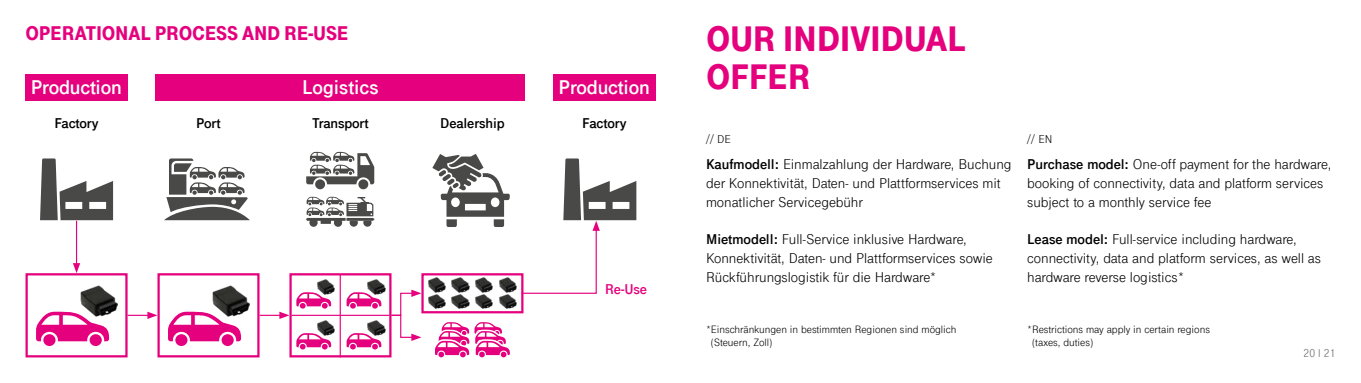
<style>
.page{position:relative;width:1361px;height:383px;background:#fff}
.page>*{position:absolute;margin:0;border:0;box-sizing:border-box;transform-origin:0 0}
.t1{font:900 37.5px/37.5px "Tele Grotesk Next";letter-spacing:-.01em;color:#e5007d}
.t2{font:700 21px "Tele Grotesk Next";letter-spacing:-.01em;color:#fff}
.t3{font:900 21px "Tele Grotesk Next";letter-spacing:-.01em;color:#e5007d}
.t4{font:15px/18.8px "Tele Grotesk Next";color:#000}
.t5{font:700 15px "Tele Grotesk Next";letter-spacing:-.01em;color:#000}
.t6{font:700 15px "Tele Grotesk Next";color:#e5007d}
.t7{font:12px "Tele Grotesk Next";color:#000}
.t8{font:12px "Tele Grotesk Next";color:#6a6a69}
.t9{font:11.25px/13.5px "Tele Grotesk Next";color:#000}
.s1{font-weight:700}
</style>
<div class="page">
<div style="left:553px;top:74px;width:102px;height:27px;background:#e5007d"></div>
<div style="left:26px;top:74px;width:102px;height:27px;background:#e5007d"></div>
<div style="left:155px;top:74px;width:370px;height:26px;background:#e5007d"></div>
<div style="left:421px;top:273px;width:102px;height:40px;border:2px solid #e5007d"></div>
<hr style="left:128px;top:314px;width:22px;height:2px;background:#e5007d">
<svg style="left:147px;top:311px;width:10px;height:8px"></svg>
<svg style="left:40px;top:158px;width:73px;height:62px"></svg>
<svg style="left:164px;top:158px;width:86px;height:62px"></svg>
<svg style="left:306px;top:197px;width:68px;height:30px"></svg>
<svg style="left:306px;top:152px;width:68px;height:37px"></svg>
<svg style="left:432px;top:154px;width:78px;height:73px"></svg>
<div style="left:26px;top:273px;width:102px;height:84px;border:2px solid #e5007d"></div>
<svg style="left:36px;top:311px;width:73px;height:35px"></svg>
<img style="left:81px;top:285px;width:36px;height:31px">
<div style="left:157px;top:273px;width:102px;height:84px;border:2px solid #e5007d"></div>
<svg style="left:168px;top:311px;width:73px;height:35px"></svg>
<img style="left:212px;top:285px;width:37px;height:31px">
<div style="left:289px;top:273px;width:102px;height:84px;border:2px solid #e5007d"></div>
<svg style="left:296px;top:292px;width:35px;height:16px"></svg>
<img style="left:317px;top:280px;width:18px;height:14px">
<svg style="left:346px;top:292px;width:35px;height:16px"></svg>
<img style="left:368px;top:280px;width:17px;height:14px">
<svg style="left:296px;top:333px;width:35px;height:16px"></svg>
<img style="left:317px;top:320px;width:18px;height:15px">
<svg style="left:346px;top:333px;width:35px;height:16px"></svg>
<img style="left:368px;top:320px;width:17px;height:15px">
<svg style="left:435px;top:322px;width:75px;height:36px"></svg>
<img style="left:428px;top:277px;width:18px;height:15px">
<img style="left:452px;top:277px;width:17px;height:15px">
<img style="left:475px;top:277px;width:18px;height:15px">
<img style="left:499px;top:277px;width:17px;height:15px">
<img style="left:428px;top:294px;width:18px;height:15px">
<img style="left:452px;top:294px;width:17px;height:15px">
<img style="left:475px;top:294px;width:18px;height:15px">
<img style="left:499px;top:294px;width:17px;height:15px">
<hr style="left:76px;top:221px;width:1px;height:44px;background:#e5007d">
<svg style="left:73px;top:263px;width:7px;height:10px"></svg>
<hr style="left:259px;top:314px;width:23px;height:2px;background:#e5007d">
<svg style="left:279px;top:311px;width:10px;height:8px"></svg>
<svg style="left:390px;top:289px;width:31px;height:52px"></svg>
<hr style="left:292px;top:314px;width:97px;height:2px;background:#e5007d">
<hr style="left:340px;top:274px;width:1px;height:83px;background:#e5007d">
<svg style="left:520px;top:158px;width:116px;height:136px"></svg>
<h2 class="t3" style="left:26px;top:21px;width:325px">OPERATIONAL PROCESS AND RE-USE</h2>
<h2 class="t2" style="left:31px;top:76px;width:93px">Production</h2>
<h2 class="t2" style="left:302px;top:76px;width:78px">Logistics</h2>
<h2 class="t2" style="left:558px;top:76px;width:93px">Production</h2>
<p class="t5" style="left:54px;top:114px;width:46px">Factory</p>
<p class="t5" style="left:196px;top:114px;width:26px">Port</p>
<p class="t5" style="left:582px;top:114px;width:46px">Factory</p>
<p class="t5" style="left:312px;top:114px;width:58px">Transport</p>
<p class="t5" style="left:440px;top:114px;width:66px">Dealership</p>
<p class="t6" style="left:605px;top:280px;width:44px">Re-Use</p>
<h1 class="t1" style="left:706px;top:20px;width:262px">OUR INDIVIDUAL<br>OFFER</h1>
<p class="t7" style="left:706px;top:132px;width:26px">// DE</p>
<p class="t7" style="left:1027px;top:132px;width:27px">// EN</p>
<p class="t4" style="left:706px;top:155px;width:307px"><span class="s1">Kaufmodell:</span> Einmalzahlung der Hardware, Buchung der Konnektivität, Daten- und Plattformservices mit monatlicher Servicegebühr</p>
<p class="t4" style="left:706px;top:230px;width:288px"><span class="s1">Mietmodell:</span> Full-Service inklusive Hardware,<br>Konnektivität, Daten- und Plattformservices sowie<br>Rückführungslogistik für die Hardware*</p>
<p class="t9" style="left:711px;top:322px;width:247px;text-indent:-5px">*Einschränkungen in bestimmten Regionen sind möglich (Steuern, Zoll)</p>
<p class="t4" style="left:1027px;top:155px;width:306px"><span class="s1">Purchase model:</span> One-off payment for the hardware, booking of connectivity, data and platform services subject to a monthly service fee</p>
<p class="t4" style="left:1027px;top:230px;width:295px"><span class="s1">Lease model:</span> Full-service including hardware, connectivity, data and platform services, as well as hardware reverse logistics*</p>
<p class="t9" style="left:1032px;top:322px;width:179px;text-indent:-5px">*Restrictions may apply in certain regions (taxes, duties)</p>
<p class="t8" style="left:1303px;top:346px;width:33px">20 l 21</p>
</div>
